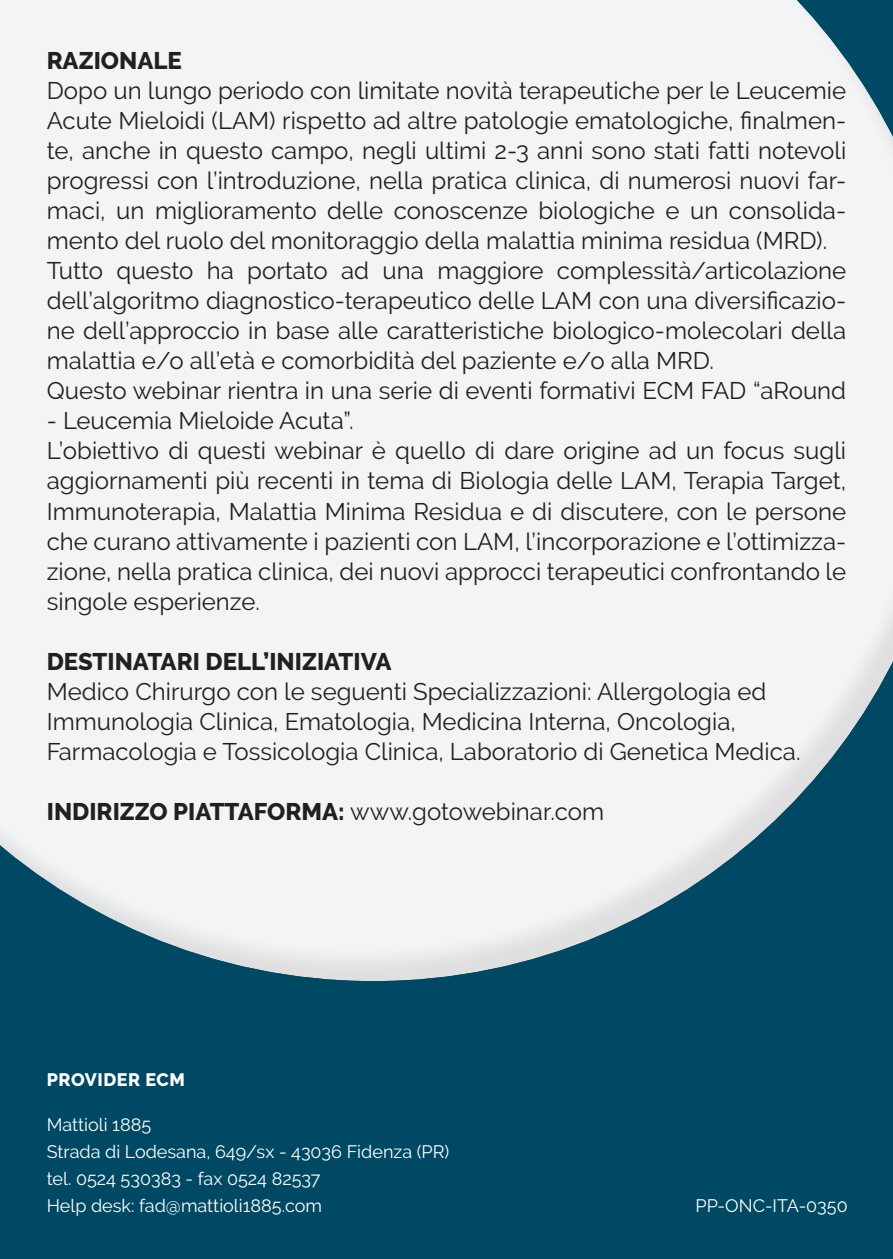
<style>
.page{position:relative;width:893px;height:1259px;background:#fff}
.page>*{position:absolute;margin:0;border:0;box-sizing:border-box;transform-origin:0 0}
.t1{font:24px/30px "Raleway";color:#231f20}
.t2{font:800 24px "Raleway";color:#231f20}
.t3{font:18px/27px "Raleway";color:#fff}
.t4{font:800 18px "Raleway";letter-spacing:.03em;color:#fff}
.s1{font-weight:400}
</style>
<div class="page">
<div style="left:0;top:982px;width:893px;height:277px;background:#004964"></div>
<div style="left:0;top:0;width:893px;height:982px;background:#231f20;opacity:.1"></div>
<p class="t2" style="left:47px;top:47px;width:137px">RAZIONALE</p>
<p class="t1" style="left:47px;top:76px;width:801px">Dopo un lungo periodo con limitate novità terapeutiche per le Leucemie Acute Mieloidi (LAM) rispetto ad altre patologie ematologiche, finalmen&shy;te, anche in questo campo, negli ultimi 2-3 anni sono stati fatti notevoli progressi con l’introduzione, nella pratica clinica, di numerosi nuovi far&shy;maci, un miglioramento delle conoscenze biologiche e un consolida&shy;mento del ruolo del monitoraggio della malattia minima residua (MRD).<br>Tutto questo ha portato ad una maggiore complessità/articolazione dell’algoritmo diagnostico-terapeutico delle LAM con una diversificazio&shy;ne dell’approccio in base alle caratteristiche biologico-molecolari della malattia e/o all’età e comorbidità del paziente e/o alla MRD.<br>Questo webinar rientra in una serie di eventi formativi ECM FAD</p>
<p class="t1" style="left:753px;top:376px;width:95px">“aRound</p>
<p class="t1" style="left:47px;top:406px;width:801px">- Leucemia Mieloide Acuta”.<br>L’obiettivo di questi webinar è quello di dare origine ad un focus sugli aggiornamenti più recenti in tema di Biologia delle LAM, Terapia Target, I mmunoterapia, Malattia Minima Residua e di discutere, con le persone che curano attivamente i pazienti con LAM, l’incorporazione e l’ottimizza&shy;zione, nella pratica clinica, dei nuovi approcci terapeutici confrontando le singole esperienze.</p>
<p class="t2" style="left:47px;top:647px;width:346px">DESTINATARI DELL’INIZIATIVA</p>
<p class="t1" style="left:47px;top:676px;width:755px">Medico Chirurgo con le seguenti Specializzazioni: Allergologia ed<br>I mmunologia Clinica, Ematologia, Medicina I nterna, Oncologia,<br>Farmacologia e Tossicologia Clinica, Laboratorio di Genetica Medica.</p>
<p class="t2" style="left:47px;top:797px;width:559px">INDIRIZZO PIATTAFORMA: <span class="s1">www.gotowebinar.com</span></p>
<p class="t4" style="left:47px;top:1069px;width:140px">PROVIDER ECM</p>
<p class="t3" style="left:47px;top:1111px;width:404px">Mattioli 1885<br>Strada di Lodesana, 649/sx - 43036 Fidenza (PR) tel. 0524 530383 - fax 0524 82537<br>Help desk: fad@mattioli1885.com</p>
<p class="t3" style="left:696px;top:1192px;width:154px">PP-ONC-ITA-0350</p>
</div>
